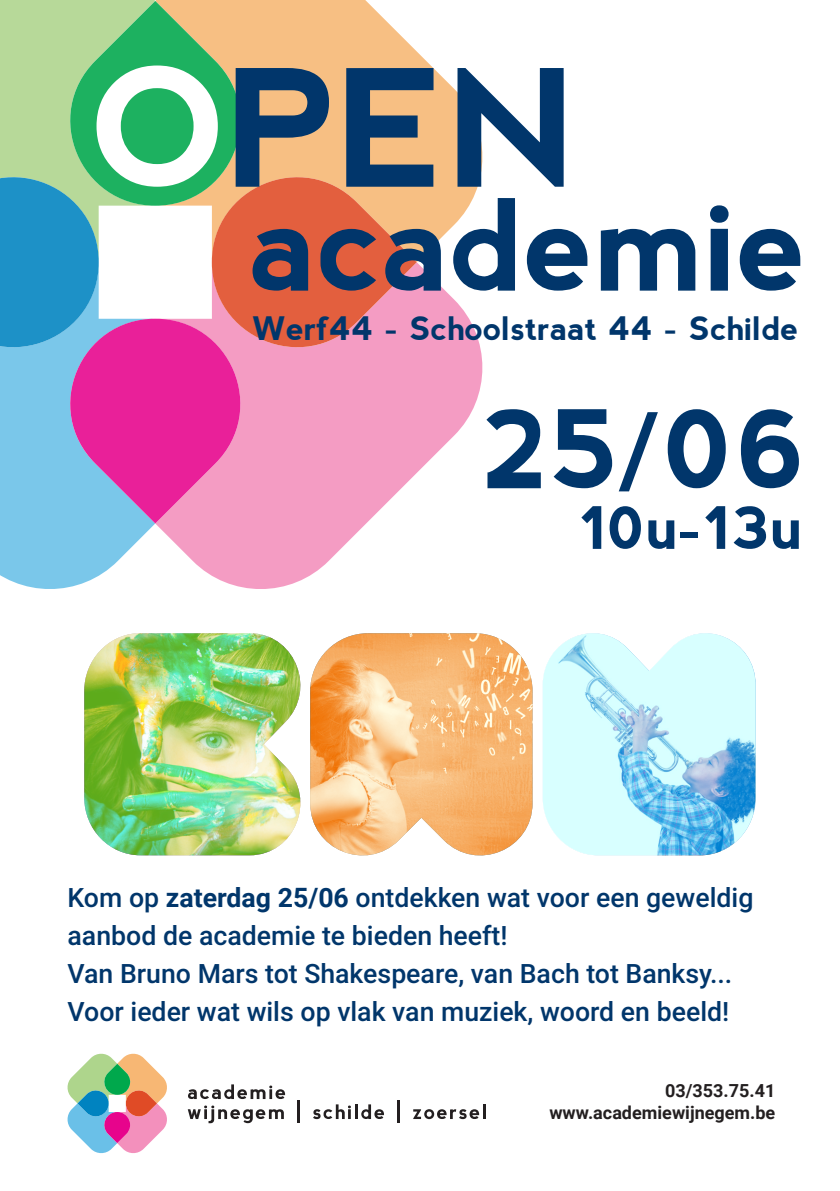
<style>
.page{position:relative;width:840px;height:1191px;background:#fff}
.page>*{position:absolute;margin:0;border:0;box-sizing:border-box;transform-origin:0 0}
.t1{font:700 162px "nevis";color:#01366b}
.t2{font:700 126.4px "nevis";color:#01366b}
.t3{font:700 107.8px "nevis";color:#01366b}
.t4{font:700 58.2px "nevis";color:#01366b}
.t5{font:700 32.4px "nevis";color:#01366b}
.t6{font:500 26.6px/38px "Roboto";color:#01366b}
.t7{font:700 18px "Roboto";color:#231f20}
.s1{font-size:165.4px;color:#fff}
.s2{font-weight:700}
</style>
<div class="page">
<img style="left:542px;top:633px;width:212px;height:222px">
<img style="left:84px;top:633px;width:217px;height:222px">
<img style="left:310px;top:633px;width:222px;height:223px">
<svg style="left:67px;top:1053px;width:100px;height:100px"></svg>
<svg style="left:188px;top:1084px;width:97px;height:15px"></svg>
<svg style="left:188px;top:1105px;width:96px;height:18px"></svg>
<hr style="left:297px;top:1100px;width:2px;height:23px;background:#231f20">
<svg style="left:313px;top:1104px;width:38px;height:15px"></svg>
<hr style="left:354px;top:1104px;width:3px;height:15px;background:#231f20">
<svg style="left:361px;top:1104px;width:23px;height:15px"></svg>
<hr style="left:396px;top:1100px;width:3px;height:23px;background:#231f20">
<svg style="left:413px;top:1109px;width:66px;height:10px"></svg>
<hr style="left:482px;top:1104px;width:3px;height:15px;background:#231f20">
<svg style="left:155px;top:0;width:328px;height:262px;fill:#f7bf83"></svg>
<svg style="left:0;top:318px;width:155px;height:271px;fill:#7ac7ea"></svg>
<div style="left:0;top:0;width:155px;height:149px;background:#b7d999"></div>
<svg style="left:155px;top:262px;width:328px;height:327px;fill:#f49cc3"></svg>
<svg style="left:42px;top:1px;width:226px;height:205px;background:#6abc73"></svg>
<svg style="left:42px;top:319px;width:226px;height:204px;background:#d45bb2"></svg>
<svg style="left:0;top:149px;width:99px;height:226px;background:#4ca5c1"></svg>
<svg style="left:212px;top:149px;width:204px;height:226px;background:#e9836d"></svg>
<p class="t1" style="left:93px;top:36px;width:487px"><span class="s1">O</span>PEN</p>
<p class="t2" style="left:249px;top:173px;width:559px">academie</p>
<p class="t5" style="left:252px;top:310px;width:547px">Werf44 - Schoolstraat 44 - Schilde</p>
<p class="t3" style="left:482px;top:388px;width:328px">25/06</p>
<p class="t4" style="left:579px;top:495px;width:224px">10u-13u</p>
<p class="t6" style="left:67px;top:877px;width:687px">Kom op <span class="s2">zaterdag 25/06</span> ontdekken wat voor een geweldig aanbod de academie te bieden heeft!</p>
<p class="t6" style="left:67px;top:953px;width:666px">Van Bruno Mars tot Shakespeare, van Bach tot Banksy...</p>
<p class="t6" style="left:67px;top:991px;width:663px">Voor ieder wat wils op vlak van muziek, woord en beeld!</p>
<p class="t7" style="left:664px;top:1078px;width:112px">03/353.75.41</p>
<p class="t7" style="left:549px;top:1100px;width:227px">www.academiewijnegem.be</p>
</div>
